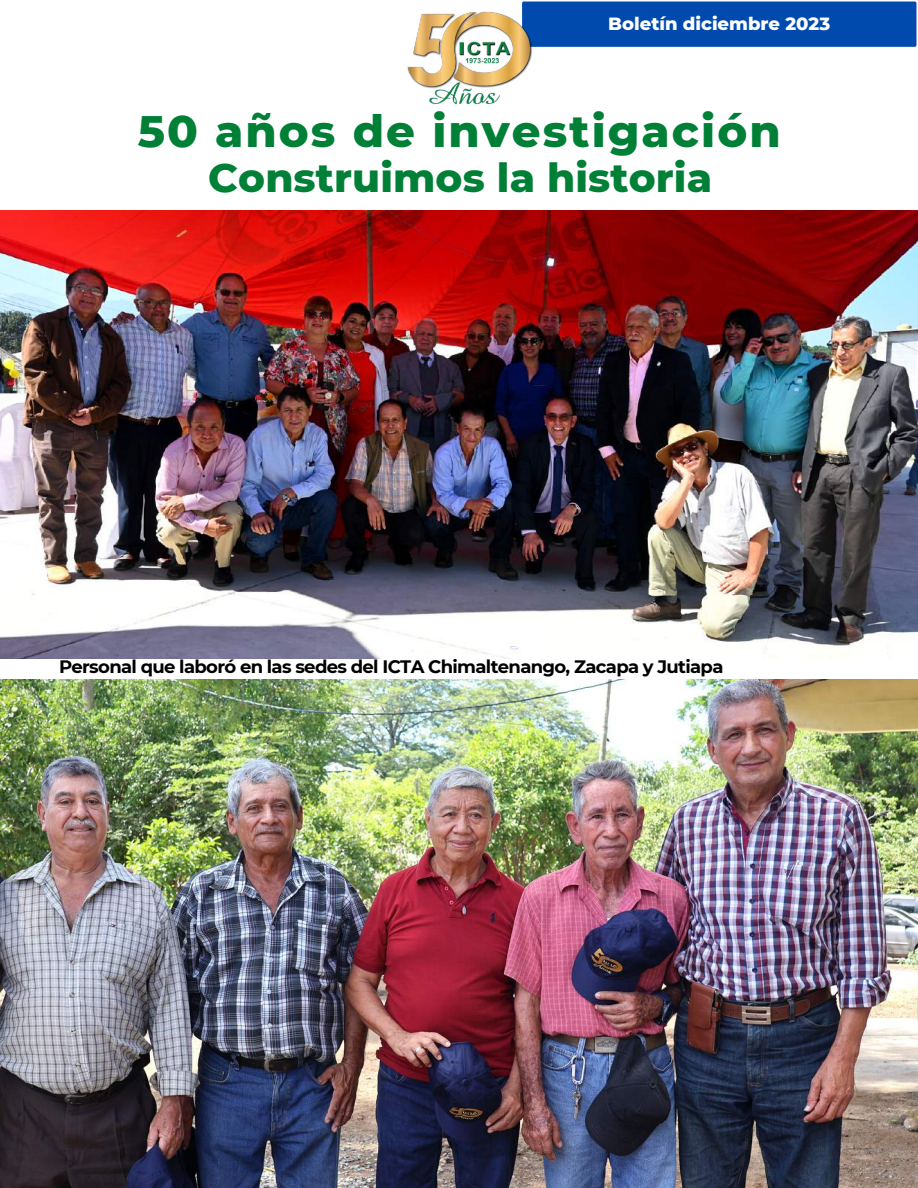
<style>
.page{position:relative;width:918px;height:1188px;background:#fff}
.page>*{position:absolute;margin:0;border:0;box-sizing:border-box;transform-origin:0 0}
.t1{font:800 45px "Montserrat";letter-spacing:.045em;color:#008037}
.t2{font:800 40.5px "Montserrat";letter-spacing:.005em;color:#008037}
.t3{font:700 18px "Montserrat";letter-spacing:-.035em;color:#000}
.t4{font:800 18px "Montserrat";color:#fff}
</style>
<div class="page">
<div style="left:537px;top:1px;width:380px;height:46px;background:#004aad"></div>
<img style="left:407px;top:1px;width:130px;height:104px">
<img style="left:0;top:210px;width:918px;height:448px">
<img style="left:0;top:680px;width:918px;height:508px">
<p class="t4" style="left:608px;top:12px;width:223px">Boletín diciembre 2023</p>
<h1 class="t1" style="left:138px;top:103px;width:645px">50 años de investigación</h1>
<h2 class="t2" style="left:208px;top:153px;width:505px">Construimos la historia</h2>
<p class="t3" style="left:59px;top:656px;width:666px">Personal que laboró en las sedes del ICTA Chimaltenango, Zacapa y Jutiapa</p>
</div>
